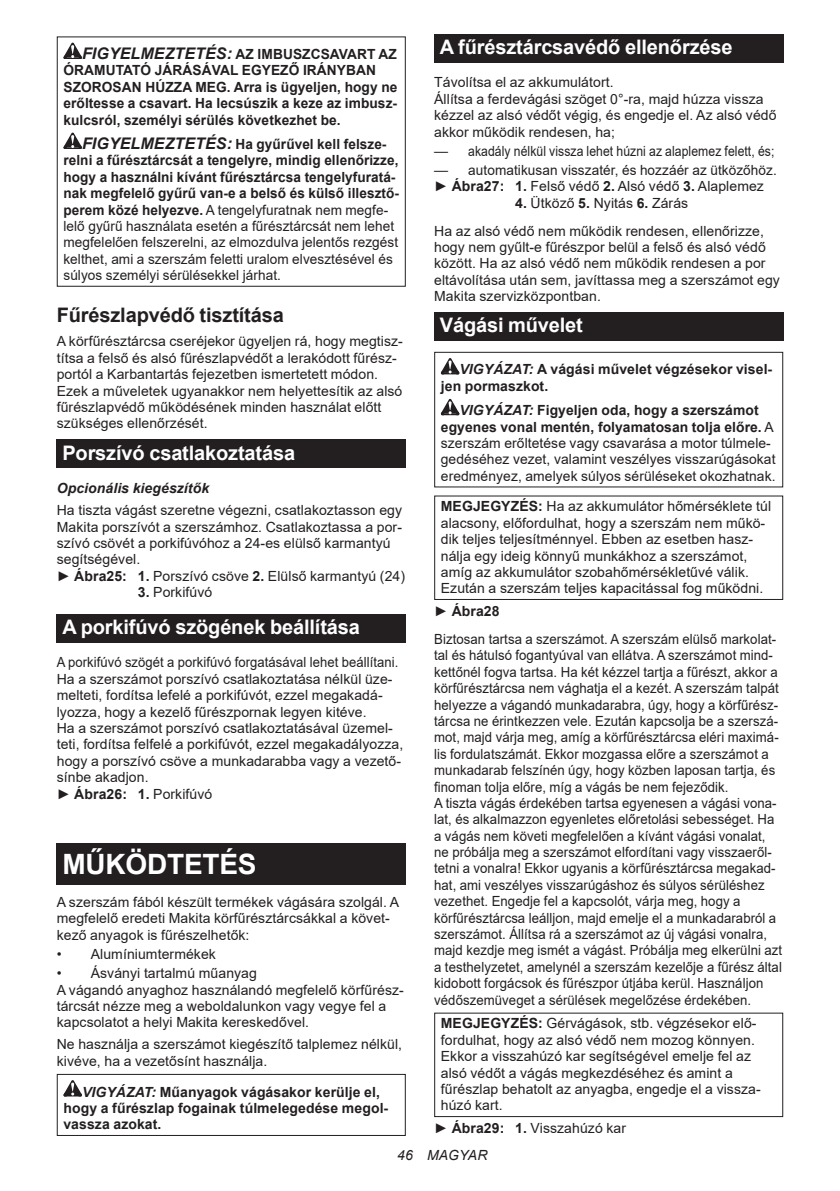
<style>
.page{position:relative;width:840px;height:1191px;background:#fff}
.page>*{position:absolute;margin:0;border:0;box-sizing:border-box;transform-origin:0 0}
.t1{font:700 28px "Arial";letter-spacing:-.01em;color:#fff}
.t2{font:700 20px "Arial";letter-spacing:-.01em;color:#fff}
.t3{font:700 20px "Arial";letter-spacing:-.01em;color:#231f20}
.t4{font:14px/16.4px "Arial";letter-spacing:.005em;color:#231f20}
.t5{font:14px/16.4px "Arial";letter-spacing:.005em;color:#231f20;scale:.94 1}
.t6{font:14px/16.4px "Arial";letter-spacing:.005em;color:#231f20;scale:.93 1}
.t7{font:700 14px/16.4px "Arial";letter-spacing:.005em;color:#231f20}
.t8{font:italic 700 14px "Arial";letter-spacing:.005em;color:#231f20}
.t9{font:italic 14px "Arial";letter-spacing:.005em;color:#231f20}
.s1{font-style:italic;font-size:16px}
.s2{font-weight:700;font-style:italic;font-size:16px}
.s3{font-weight:700}
.s4{font-style:italic}
.s5{font-weight:700;font-style:italic}
</style>
<div class="page">
<svg style="left:63px;top:43px;width:19px;height:16px"></svg>
<svg style="left:63px;top:133px;width:19px;height:16px"></svg>
<div style="left:57px;top:36px;width:348px;height:251px;border:1px solid #231f20"></div>
<div style="left:57px;top:440px;width:348px;height:28px;background:#231f20"></div>
<div style="left:57px;top:614px;width:348px;height:28px;background:#231f20"></div>
<div style="left:57px;top:844px;width:348px;height:41px;background:#231f20"></div>
<svg style="left:63px;top:1080px;width:19px;height:16px"></svg>
<div style="left:57px;top:1074px;width:348px;height:62px;border:1px solid #231f20"></div>
<div style="left:434px;top:34px;width:348px;height:29px;background:#231f20"></div>
<div style="left:434px;top:312px;width:348px;height:29px;background:#231f20"></div>
<svg style="left:440px;top:358px;width:19px;height:16px"></svg>
<svg style="left:440px;top:399px;width:19px;height:16px"></svg>
<div style="left:434px;top:352px;width:348px;height:135px;border:1px solid #231f20"></div>
<div style="left:434px;top:495px;width:348px;height:105px;border:1px solid #231f20"></div>
<div style="left:434px;top:1012px;width:348px;height:105px;border:1px solid #231f20"></div>
<p class="t7" style="left:63px;top:46px;width:335px;text-indent:19px"><span class="s1">FIGYELMEZTETÉS:</span> AZ IMBUSZCSAVART AZ ÓRAMUTATÓ JÁRÁSÁVAL EGYEZŐ IRÁNYBAN SZOROSAN HÚZZA MEG. Arra is ügyeljen, hogy ne erőltesse a csavart. Ha lecsúszik a keze az imbusz&shy;kulcsról, személyi sérülés következhet be.</p>
<p class="t4" style="left:63px;top:136px;width:337px;text-indent:19px"><span class="s2">FIGYELMEZTETÉS:</span> <span class="s3">Ha gyűrűvel kell felsze&shy;relni a fűrésztárcsát a tengelyre, mindig ellenőrizze, hogy a használni kívánt fűrésztárcsa tengelyfuratá&shy;nak megfelelő gyűrű van-e a belső és külső illesztő&shy;perem közé helyezve.</span> A tengelyfuratnak nem megfe&shy;lelő gyűrű használata esetén a fűrésztárcsát nem lehet megfelelően felszerelni, az elmozdulva jelentős rezgést kelthet, ami a szerszám feletti uralom elvesztésével és súlyos személyi sérülésekkel járhat.</p>
<h2 class="t3" style="left:57px;top:300px;width:228px">Fűrészlapvédő tisztítása</h2>
<p class="t4" style="left:57px;top:333px;width:347px">A körfűrésztárcsa cseréjekor ügyeljen rá, hogy megtisz&shy;títsa a felső és alsó fűrészlapvédőt a lerakódott fűrész&shy;portól a Karbantartás fejezetben ismertetett módon.<br>Ezek a műveletek ugyanakkor nem helyettesítik az alsó fűrészlapvédő működésének minden használat előtt szükséges ellenőrzését.</p>
<h2 class="t2" style="left:62px;top:438px;width:234px">Porszívó csatlakoztatása</h2>
<p class="t8" style="left:57px;top:479px;width:154px">Opcionális kiegészítők</p>
<p class="t4" style="left:57px;top:502px;width:349px">Ha tiszta vágást szeretne végezni, csatlakoztasson egy Makita porszívót a szerszámhoz. Csatlakoztassa a por&shy;szívó csövét a porkifúvóhoz a 24-es elülső karmantyú segítségével.<br>► <span class="s3">Ábra25: 1.</span> Porszívó csöve <span class="s3">2.</span> Elülső karmantyú (24)</p>
<p class="t4" style="left:138px;top:584px;width:76px"><span class="s3">3.</span> Porkifúvó</p>
<h2 class="t2" style="left:62px;top:613px;width:299px">A porkifúvó szögének beállítása</h2>
<p class="t6" style="left:57px;top:654px;width:374px">A porkifúvó szögét a porkifúvó forgatásával lehet beállítani.<br>Ha a szerszámot porszívó csatlakoztatása nélkül üze&shy;melteti, fordítsa lefelé a porkifúvót, ezzel megakadá&shy;lyozza, hogy a kezelő fűrészpornak legyen kitéve.<br>Ha a szerszámot porszívó csatlakoztatásával üzemel&shy;teti, fordítsa felfelé a porkifúvót, ezzel megakadályozza, hogy a porszívó csöve a munkadarabba vagy a vezető&shy;sínbe akadjon.<br>► <span class="s3">Ábra26: 1.</span> Porkifúvó</p>
<h1 class="t1" style="left:62px;top:844px;width:195px">MŰKÖDTETÉS</h1>
<p class="t4" style="left:57px;top:893px;width:344px">A szerszám fából készült termékek vágására szolgál. A megfelelő eredeti Makita körfűrésztárcsákkal a követ&shy;kező anyagok is fűrészelhetők:</p>
<p class="t4" style="left:57px;top:945px;width:161px">• Alumíniumtermékek</p>
<p class="t4" style="left:57px;top:965px;width:348px">• Ásványi tartalmú műanyag<br>A vágandó anyaghoz használandó megfelelő körfűrész&shy;tárcsát nézze meg a weboldalunkon vagy vegye fel a kapcsolatot a helyi Makita kereskedővel.</p>
<p class="t4" style="left:57px;top:1036px;width:347px">Ne használja a szerszámot kiegészítő talplemez nélkül, kivéve, ha a vezetősínt használja.</p>
<p class="t7" style="left:63px;top:1083px;width:326px;text-indent:19px"><span class="s4">VIGYÁZAT:</span> Műanyagok vágásakor kerülje el, hogy a fűrészlap fogainak túlmelegedése megol&shy;vassza azokat.</p>
<h2 class="t2" style="left:439px;top:33px;width:294px">A fűrésztárcsavédő ellenőrzése</h2>
<p class="t4" style="left:434px;top:74px;width:344px">Távolítsa el az akkumulátort.<br>Állítsa a ferdevágási szöget 0°-ra, majd húzza vissza kézzel az alsó védőt végig, és engedje el. Az alsó védő akkor működik rendesen, ha;</p>
<p class="t4" style="left:434px;top:143px;width:341px">— akadály nélkül vissza lehet húzni az alaplemez felett, és;</p>
<p class="t4" style="left:434px;top:162px;width:344px">— automatikusan visszatér, és hozzáér az ütközőhöz. ► <span class="s3">Ábra27: 1.</span> Felső védő <span class="s3">2.</span> Alsó védő <span class="s3">3.</span> Alaplemez</p>
<p class="t4" style="left:434px;top:189px;width:331px;line-height:27.8px;text-align:center"><span class="s3">4.</span> Ütköző <span class="s3">5.</span> Nyitás <span class="s3">6.</span> Zárás<br>Ha az alsó védő nem működik rendesen, ellenőrizze,</p>
<p class="t4" style="left:434px;top:239px;width:347px">hogy nem gyűlt-e fűrészpor belül a felső és alsó védő között. Ha az alsó védő nem működik rendesen a por eltávolítása után sem, javíttassa meg a szerszámot egy Makita szervizközpontban.</p>
<h2 class="t2" style="left:439px;top:311px;width:144px">Vágási művelet</h2>
<p class="t7" style="left:440px;top:361px;width:333px;text-indent:19px"><span class="s4">VIGYÁZAT:</span> A vágási művelet végzésekor visel&shy;jen pormaszkot.</p>
<p class="t4" style="left:440px;top:402px;width:336px;text-align:center"><span class="s5">VIGYÁZAT:</span> <span class="s3">Figyeljen oda, hogy a szerszámot egyenes vonal mentén, folyamatosan tolja előre.</span> A szerszám erőltetése vagy csavarása a motor túlmele&shy;gedéséhez vezet, valamint veszélyes visszarúgásokat eredményez, amelyek súlyos sérüléseket okozhatnak.</p>
<p class="t4" style="left:440px;top:498px;width:331px"><span class="s3">MEGJEGYZÉS:</span> Ha az akkumulátor hőmérséklete túl alacsony, előfordulhat, hogy a szerszám nem műkö&shy;dik teljes teljesítménnyel. Ebben az esetben hasz&shy;nálja egy ideig könnyű munkákhoz a szerszámot, amíg az akkumulátor szobahőmérsékletűvé válik.<br>Ezután a szerszám teljes kapacitással fog működni.</p>
<p class="t4" style="left:434px;top:597px;width:343px;line-height:27.8px">► <span class="s3">Ábra28<br></span>Biztosan tartsa a szerszámot. A szerszám elülső markolat-</p>
<p class="t5" style="left:434px;top:647px;width:371px">tal és hátulsó fogantyúval van ellátva. A szerszámot mind&shy;kettőnél fogva tartsa. Ha két kézzel tartja a fűrészt, akkor a körfűrésztárcsa nem vághatja el a kezét. A szerszám talpát helyezze a vágandó munkadarabra, úgy, hogy a körfűrész&shy;tárcsa ne érintkezzen vele. Ezután kapcsolja be a szerszá&shy;mot, majd várja meg, amíg a körfűrésztárcsa eléri maximá&shy;lis fordulatszámát. Ekkor mozgassa előre a szerszámot a munkadarab felszínén úgy, hogy közben laposan tartja, és finoman tolja előre, míg a vágás be nem fejeződik.<br>A tiszta vágás érdekében tartsa egyenesen a vágási vona&shy;lat, és alkalmazzon egyenletes előretolási sebességet. Ha a vágás nem követi megfelelően a kívánt vágási vonalat, ne próbálja meg a szerszámot elfordítani vagy visszaeről&shy;tetni a vonalra! Ekkor ugyanis a körfűrésztárcsa megakad&shy;hat, ami veszélyes visszarúgáshoz és súlyos sérüléshez vezethet. Engedje fel a kapcsolót, várja meg, hogy a körfűrésztárcsa leálljon, majd emelje el a munkadarabról a szerszámot. Állítsa rá a szerszámot az új vágási vonalra, majd kezdje meg ismét a vágást. Próbálja meg elkerülni azt a testhelyzetet, amelynél a szerszám kezelője a fűrész által kidobott forgácsok és fűrészpor útjába kerül. Használjon védőszemüveget a sérülések megelőzése érdekében.</p>
<p class="t4" style="left:440px;top:1015px;width:321px"><span class="s3">MEGJEGYZÉS:</span> Gérvágások, stb. végzésekor elő&shy;fordulhat, hogy az alsó védő nem mozog könnyen.<br>Ekkor a visszahúzó kar segítségével emelje fel az alsó védőt a vágás megkezdéséhez és amint a fűrészlap behatolt az anyagba, engedje el a vissza&shy;húzó kart.</p>
<p class="t4" style="left:434px;top:1120px;width:193px">► <span class="s3">Ábra29: 1.</span> Visszahúzó kar</p>
<p class="t9" style="left:397px;top:1146px;width:92px">46 MAGYAR</p>
</div>
